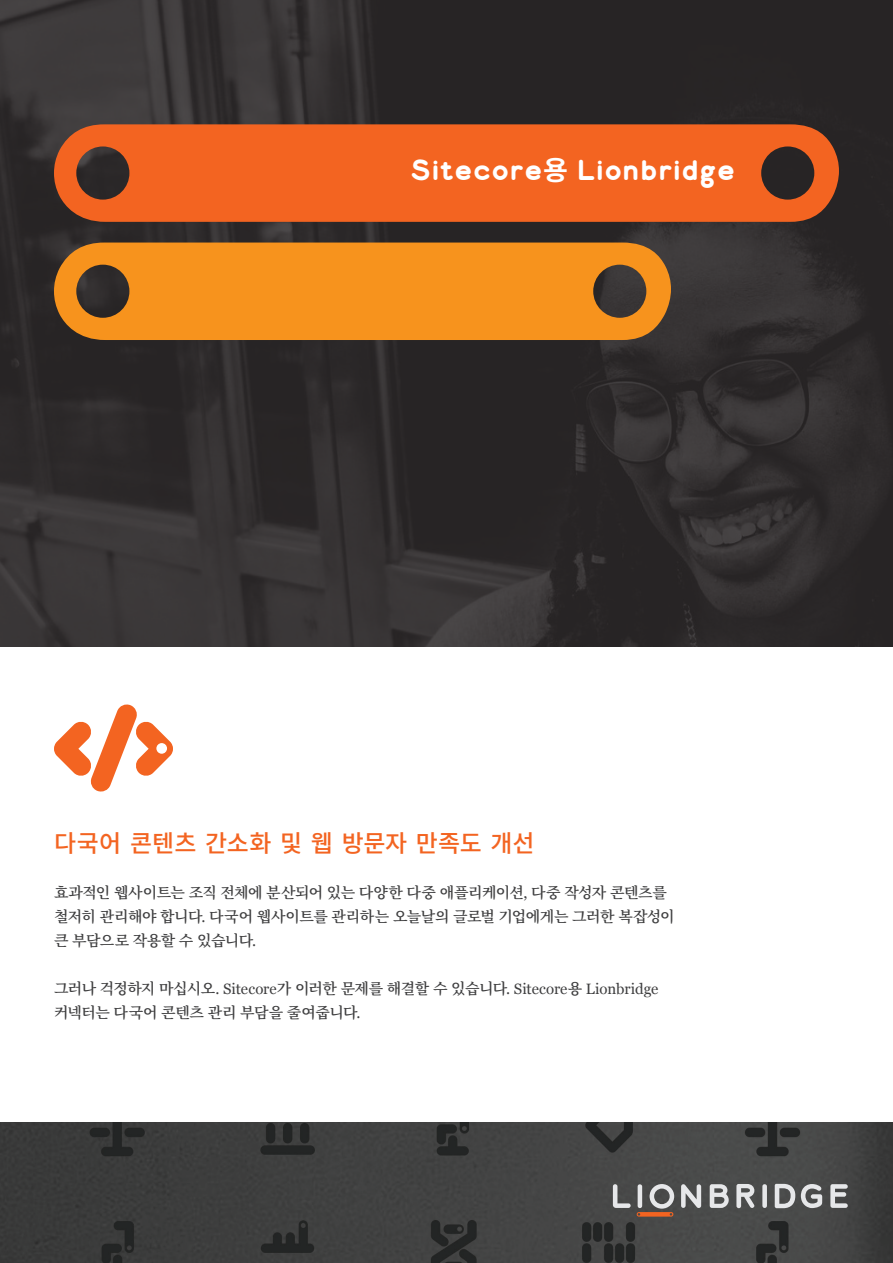
<style>
.page{position:relative;width:893px;height:1263px;background:#fff}
.page>*{position:absolute;margin:0;border:0;box-sizing:border-box;transform-origin:0 0}
.Lion_Main_Title{font:700 27px "Lionbridge Sans";letter-spacing:.01em;color:#fff}
.Lion_Header{font:500 24px "Noto Sans CJ Kkr";color:#f36421}
.Lion_Intro{font:600 15px/24px "Noto Serif CJ Kkr";letter-spacing:-.03em;color:#3e3e3f}
.s1{font-family:"Noto Sans CJ Kkr"}
.s2{font-family:"Georgia";font-weight:400}
</style>
<div class="page">
<img style="left:0;top:0;width:893px;height:647px">
<img style="left:0;top:1122px;width:893px;height:141px">
<svg style="left:613px;top:1184px;width:18px;height:24px"></svg>
<svg style="left:681px;top:1184px;width:20px;height:24px"></svg>
<svg style="left:710px;top:1184px;width:19px;height:24px"></svg>
<svg style="left:736px;top:1184px;width:18px;height:24px"></svg>
<svg style="left:762px;top:1184px;width:5px;height:24px"></svg>
<svg style="left:801px;top:1184px;width:21px;height:24px"></svg>
<svg style="left:637px;top:1184px;width:37px;height:32px"></svg>
<svg style="left:775px;top:1184px;width:20px;height:24px"></svg>
<svg style="left:830px;top:1184px;width:18px;height:24px"></svg>
<svg style="left:54px;top:124px;width:785px;height:98px;background:#e15e21"></svg>
<svg style="left:54px;top:243px;width:617px;height:97px;background:#e2881f"></svg>
<svg style="left:54px;top:704px;width:119px;height:88px"></svg>
<p class="Lion_Main_Title" style="left:410px;top:151px;width:327px">Sitecore<span class="s1">용</span> Lionbridge</p>
<p class="Lion_Header" style="left:54px;top:829px;width:482px">다국어 콘텐츠 간소화 및 웹 방문자 만족도 개선</p>
<p class="Lion_Intro" style="left:54px;top:881px;width:622px">효과적인 웹사이트는 조직 전체에 분산되어 있는 다양한 다중 애플리케이션<span class="s2">,</span> 다중 작성자 콘텐츠를 철저히 관리해야 합니다<span class="s2">.</span> 다국어 웹사이트를 관리하는 오늘날의 글로벌 기업에게는 그러한 복잡성이 큰 부담으로 작용할 수 있습니다<span class="s2">.</span></p>
<p class="Lion_Intro" style="left:54px;top:977px;width:606px">그러나 걱정하지 마십시오<span class="s2">. Sitecore</span>가 이러한 문제를 해결할 수 있습니다<span class="s2">. Sitecore</span>용 <span class="s2">Lionbridge </span>커넥터는 다국어 콘텐츠 관리 부담을 줄여줍니다<span class="s2">.</span></p>
</div>
